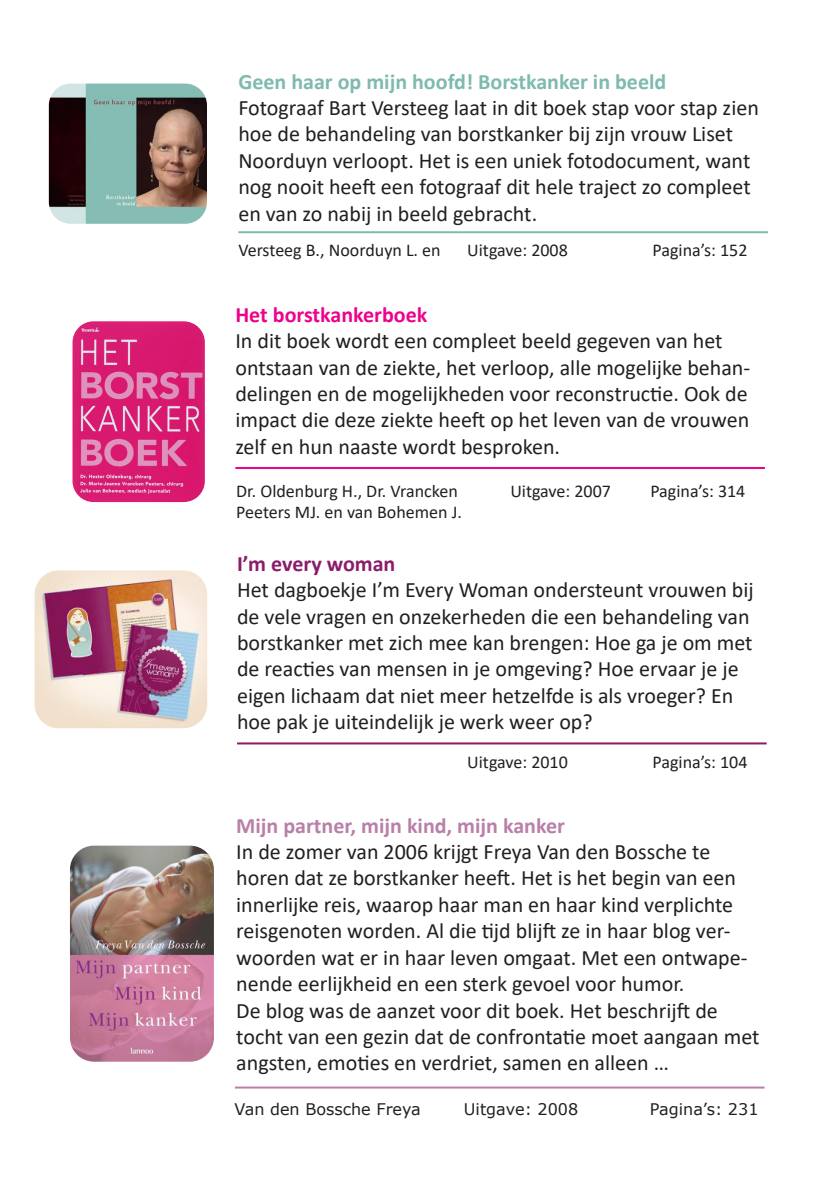
<style>
.page{position:relative;width:840px;height:1191px;background:#fff}
.page>*{position:absolute;margin:0;border:0;box-sizing:border-box;transform-origin:0 0}
.t1{font:22px/26.4px "Calibri";color:#231f20}
.t2{font:700 22px "Calibri";color:#7ebaae}
.t3{font:700 22px "Calibri";color:#b97fa8}
.t4{font:700 22px "Calibri";color:#ed028c}
.t5{font:700 22px "Calibri";color:#8b1c69}
.t6{font:18px/21.6px "Calibri";color:#231f20}
.t7{font:16px "Verdana";color:#231f20}
</style>
<div class="page">
<hr style="left:238px;top:231px;width:529px;height:2px;background:#7ebaae">
<img style="left:49px;top:84px;width:158px;height:140px">
<hr style="left:235px;top:467px;width:529px;height:2px;background:#ed028c">
<img style="left:72px;top:321px;width:133px;height:181px">
<hr style="left:237px;top:742px;width:529px;height:2px;background:#8b1c69">
<img style="left:35px;top:570px;width:172px;height:158px">
<hr style="left:235px;top:1086px;width:529px;height:2px;background:#b97fa8">
<img style="left:70px;top:845px;width:144px;height:216px">
<p class="t2" style="left:238px;top:66px;width:429px">Geen haar op mijn hoofd! Borstkanker in beeld</p>
<p class="t1" style="left:238px;top:94px;width:521px">Fotograaf Bart Versteeg laat in dit boek stap voor stap zien hoe de behandeling van borstkanker bij zijn vrouw Liset Noorduyn verloopt. Het is een uniek fotodocument, want nog nooit heeft een fotograaf dit hele traject zo compleet en van zo nabij in beeld gebracht.</p>
<p class="t6" style="left:238px;top:239px;width:204px">Versteeg B., Noorduyn L. en</p>
<p class="t6" style="left:467px;top:239px;width:102px">Uitgave: 2008</p>
<p class="t6" style="left:652px;top:239px;width:96px">Pagina’s: 152</p>
<p class="t4" style="left:235px;top:299px;width:193px">Het borstkankerboek</p>
<p class="t1" style="left:235px;top:327px;width:516px">In dit boek wordt een compleet beeld gegeven van het ontstaan van de ziekte, het verloop, alle mogelijke behan&shy;delingen en de mogelijkheden voor reconstructie. Ook de impact die deze ziekte heeft op het leven van de vrouwen zelf en hun naaste wordt besproken.</p>
<p class="t6" style="left:236px;top:479px;width:227px">Dr. Oldenburg H., Dr. Vrancken<br>Peeters MJ. en van Bohemen J.</p>
<p class="t6" style="left:510px;top:479px;width:102px">Uitgave: 2007</p>
<p class="t6" style="left:650px;top:479px;width:96px">Pagina’s: 314</p>
<p class="t5" style="left:237px;top:548px;width:160px">I’m every woman</p>
<p class="t1" style="left:237px;top:576px;width:518px">Het dagboekje I’m Every Woman ondersteunt vrouwen bij de vele vragen en onzekerheden die een behandeling van borstkanker met zich mee kan brengen: Hoe ga je om met de reacties van mensen in je omgeving? Hoe ervaar je je eigen lichaam dat niet meer hetzelfde is als vroeger? En hoe pak je uiteindelijk je werk weer op?</p>
<p class="t6" style="left:467px;top:751px;width:102px">Uitgave: 2010</p>
<p class="t6" style="left:652px;top:751px;width:96px">Pagina’s: 104</p>
<p class="t3" style="left:236px;top:809px;width:330px">Mijn partner, mijn kind, mijn kanker</p>
<p class="t1" style="left:236px;top:838px;width:512px">In de zomer van 2006 krijgt Freya Van den Bossche te horen dat ze borstkanker heeft. Het is het begin van een innerlijke reis, waarop haar man en haar kind verplichte reisgenoten worden. Al die tijd blijft ze in haar blog ver&shy;woorden wat er in haar leven omgaat. Met een ontwape&shy;nende eerlijkheid en een sterk gevoel voor humor.</p>
<p class="t1" style="left:236px;top:996px;width:524px">De blog was de aanzet voor dit boek. Het beschrijft de tocht van een gezin dat de confrontatie moet aangaan met angsten, emoties en verdriet, samen en alleen …</p>
<p class="t7" style="left:234px;top:1098px;width:188px">Van den Bossche Freya</p>
<p class="t7" style="left:463px;top:1098px;width:116px">Uitgave: 2008</p>
<p class="t7" style="left:649px;top:1098px;width:110px">Pagina’s: 231</p>
</div>
